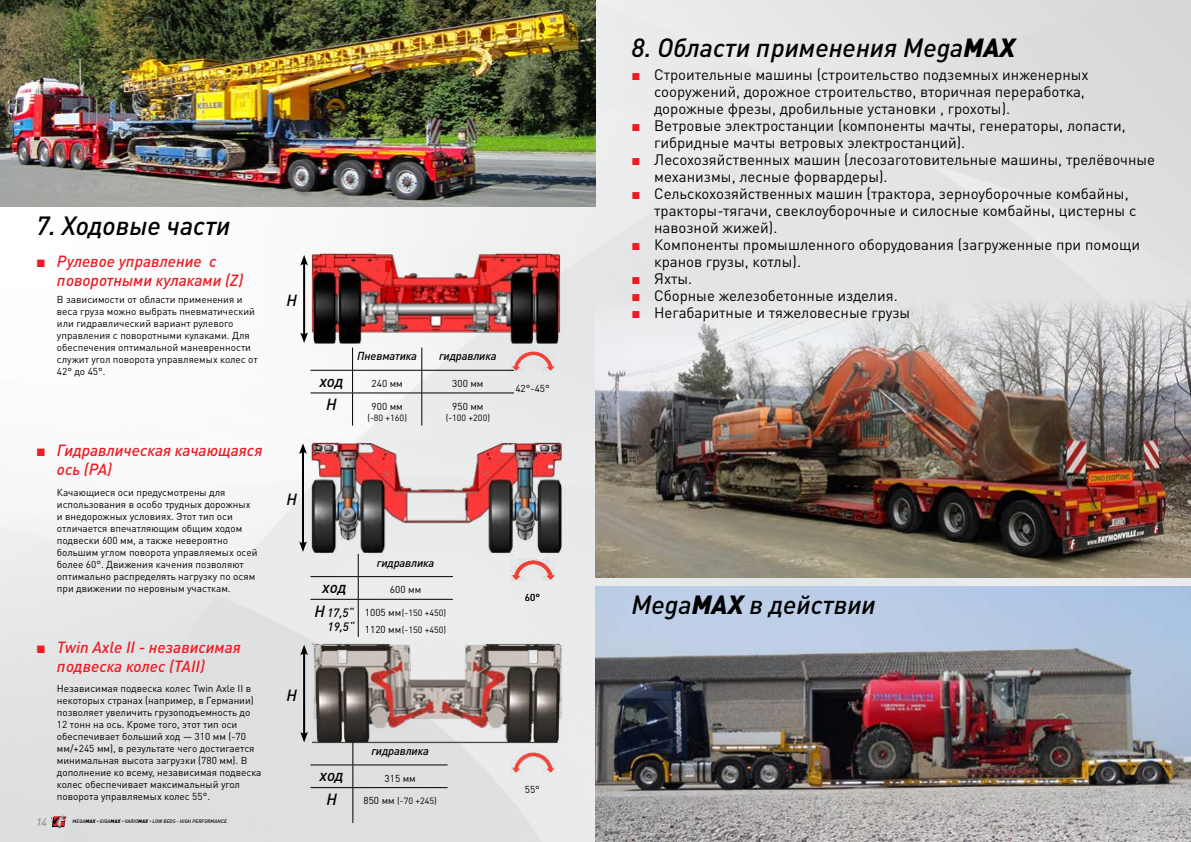
<style>
.page{position:relative;width:1191px;height:842px;background:#fff}
.page>*{position:absolute;margin:0;border:0;box-sizing:border-box;transform-origin:0 0}
.t1{font:italic 500 26px "DIN Pro";color:#000}
.t2{font:italic 500 16px/19.2px "DIN Pro";color:#ed1b23}
.t3{font:italic 500 16px "DIN Pro";letter-spacing:-.015em;color:#000}
.t4{font:15px/17px "DIN Pro";color:#000}
.t5{font:italic 500 12px/14.4px "DIN Pro";color:#000;text-align:right}
.t6{font:italic 500 11.5px "DIN Pro";letter-spacing:-.01em;color:#000}
.t7{font:italic 500 11px "DIN Pro";color:#939598}
.t8{font:10px/12px "DIN Pro";color:#000}
.t9{font:9px/17px "DIN Pro";color:#000}
.t10{font:italic 500 5px "DIN Pro";letter-spacing:.01em;color:#000}
.s1{font-family:"Arial";font-weight:700}
.s2{font-weight:900}
.s3{font-size:16px}
.s4{font-size:10px}
.s5{font-family:"Arial";color:#ed1b23}
</style>
<div class="page">
<img style="left:0;top:0;width:1191px;height:842px">
<svg style="left:52px;top:816px;width:14px;height:13px"></svg>
<img style="left:0;top:0;width:595px;height:207px">
<img style="left:510px;top:349px;width:45px;height:24px">
<img style="left:510px;top:558px;width:45px;height:24px">
<img style="left:510px;top:751px;width:45px;height:23px">
<img style="left:306px;top:248px;width:259px;height:100px">
<hr style="left:303px;top:262px;width:2px;height:74px;background:#000">
<svg style="left:300px;top:255px;width:8px;height:11px"></svg>
<svg style="left:300px;top:332px;width:8px;height:11px"></svg>
<img style="left:306px;top:438px;width:259px;height:117px">
<hr style="left:302px;top:450px;width:2px;height:95px;background:#000">
<svg style="left:299px;top:443px;width:8px;height:11px"></svg>
<svg style="left:299px;top:541px;width:8px;height:11px"></svg>
<img style="left:313px;top:642px;width:250px;height:102px">
<hr style="left:303px;top:652px;width:2px;height:83px;background:#000">
<svg style="left:300px;top:645px;width:8px;height:10px"></svg>
<svg style="left:300px;top:732px;width:8px;height:10px"></svg>
<img style="left:595px;top:587px;width:596px;height:255px">
<img style="left:595px;top:299px;width:596px;height:278px">
<hr style="left:310px;top:370px;width:42px;height:1px;background:#000">
<hr style="left:352px;top:370px;width:70px;height:1px;background:#000">
<svg style="left:352px;top:348px;width:1px;height:45px"></svg>
<hr style="left:422px;top:370px;width:92px;height:1px;background:#000">
<svg style="left:421px;top:348px;width:1px;height:45px"></svg>
<hr style="left:352px;top:393px;width:1px;height:33px;background:#000">
<hr style="left:421px;top:393px;width:1px;height:33px;background:#000">
<hr style="left:310px;top:393px;width:42px;height:1px;background:#000">
<hr style="left:352px;top:393px;width:70px;height:1px;background:#000">
<hr style="left:422px;top:393px;width:92px;height:1px;background:#000">
<hr style="left:310px;top:576px;width:48px;height:1px;background:#000">
<hr style="left:358px;top:576px;width:95px;height:1px;background:#000">
<svg style="left:358px;top:554px;width:1px;height:45px"></svg>
<hr style="left:358px;top:599px;width:1px;height:38px;background:#000">
<hr style="left:310px;top:599px;width:48px;height:1px;background:#000">
<hr style="left:358px;top:599px;width:95px;height:1px;background:#000">
<hr style="left:310px;top:765px;width:43px;height:1px;background:#000">
<hr style="left:353px;top:765px;width:94px;height:1px;background:#000">
<svg style="left:352px;top:742px;width:1px;height:45px"></svg>
<hr style="left:352px;top:788px;width:1px;height:35px;background:#000">
<hr style="left:310px;top:787px;width:43px;height:1px;background:#000">
<hr style="left:353px;top:787px;width:94px;height:1px;background:#000">
<h1 class="t1" style="left:36px;top:205px;width:196px">7. Ходовые части</h1>
<h2 class="t2" style="left:57px;top:250px;width:188px;text-indent:-21px"><span class="s1">■</span> Рулевое управление с поворотными кулаками (Z)</h2>
<p class="t8" style="left:57px;top:293px;width:202px">В зависимости от области применения и веса груза можно выбрать пневматический или гидравлический вариант рулевого управления с поворотными кулаками. Для обеспечения оптимальной маневренности служит угол поворота управляемых колес от 42° до 45°.</p>
<h2 class="t2" style="left:57px;top:439px;width:207px;text-indent:-21px"><span class="s1">■</span> Гидравлическая качающаяся ось (PA)</h2>
<p class="t8" style="left:57px;top:485px;width:202px">Качающиеся оси предусмотрены для использования в особо трудных дорожных и внедорожных условиях. Этот тип оси отличается впечатляющим общим ходом подвески 600 мм, а также невероятно большим углом поворота управляемых осей более 60°. Движения качения позволяют оптимально распределять нагрузку по осям при движении по неровным участкам.</p>
<h2 class="t2" style="left:57px;top:636px;width:185px;text-indent:-21px"><span class="s1">■</span> Twin Axle II - независимая подвеска колес (TAII)</h2>
<p class="t8" style="left:57px;top:681px;width:206px">Независимая подвеска колес Twin Axle II в некоторых странах (например, в Германии) позволяет увеличить грузоподъемность до 12 тонн на ось. Кроме того, этот тип оси обеспечивает больший ход — 310 мм (-70 мм/+245 мм), в результате чего достигается минимальная высота загрузки (780 мм). В дополнение ко всему, независимая подвеска колес обеспечивает максимальный угол поворота управляемых колес 55°.</p>
<p class="t7" style="left:36px;top:813px;width:13px">14</p>
<p class="t10" style="left:73px;top:817px;width:156px">MEGA<span class="s2">MAX -</span> GIGA<span class="s2">MAX -</span> VARIO<span class="s2">MAX -</span> LOW BEDS - HIGH PERFORMANCE</p>
<h2 class="t3" style="left:286px;top:288px;width:12px">H</h2>
<p class="t6" style="left:357px;top:347px;width:61px">Пневматика</p>
<p class="t6" style="left:439px;top:347px;width:59px">гидравлика</p>
<h2 class="t3" style="left:319px;top:368px;width:26px">ход</h2>
<p class="t8" style="left:371px;top:376px;width:33px">240 мм</p>
<p class="t8" style="left:452px;top:376px;width:33px">300 мм</p>
<h2 class="t3" style="left:326px;top:392px;width:12px">H</h2>
<p class="t8" style="left:371px;top:399px;width:33px">900 мм</p>
<p class="t9" style="left:367px;top:408px;width:41px">(-80 +160)</p>
<p class="t8" style="left:452px;top:399px;width:33px">950 мм</p>
<p class="t9" style="left:446px;top:408px;width:46px">(-100 +200)</p>
<p class="t8" style="left:515px;top:381px;width:36px">42°-45°</p>
<h2 class="t3" style="left:286px;top:486px;width:12px">H</h2>
<p class="t6" style="left:377px;top:553px;width:59px">гидравлика</p>
<h2 class="t3" style="left:322px;top:574px;width:26px">ход</h2>
<p class="t8" style="left:390px;top:583px;width:33px">600 мм</p>
<p class="t5" style="left:314px;top:604px;width:41px"><span class="s3">H</span> 17,5“<br>19,5“</p>
<p class="t9" style="left:365px;top:603px;width:83px"><span class="s4">1005 мм</span>(-150 +450)<br><span class="s4">1120 мм</span>(-150 +450)</p>
<h2 class="t3" style="left:286px;top:683px;width:12px">H</h2>
<p class="t6" style="left:371px;top:742px;width:59px">гидравлика</p>
<h2 class="t3" style="left:319px;top:763px;width:26px">ход</h2>
<p class="t8" style="left:384px;top:771px;width:33px">315 мм</p>
<h2 class="t3" style="left:326px;top:786px;width:12px">H</h2>
<p class="t9" style="left:363px;top:792px;width:75px"><span class="s4">850 мм</span> (-70 +245)</p>
<p class="t8" style="left:525px;top:590px;width:17px">60°</p>
<p class="t8" style="left:525px;top:783px;width:17px">55°</p>
<h1 class="t1" style="left:631px;top:26px;width:385px">8. Области применения Mega<span class="s2">MAX</span></h1>
<h3 class="t4" style="left:654px;top:64px;width:436px;text-indent:-23px"><span class="s5">■</span> Строительные машины (строительство подземных инженерных сооружений, дорожное строительство, вторичная переработка, дорожные фрезы, дробильные установки , грохоты).</h3>
<h3 class="t4" style="left:654px;top:115px;width:473px;text-indent:-23px"><span class="s5">■</span> Ветровые электростанции (компоненты мачты, генераторы, лопасти, гибридные мачты ветровых электростанций).</h3>
<h3 class="t4" style="left:654px;top:149px;width:502px;text-indent:-23px"><span class="s5">■</span> Лесохозяйственных машин (лесозаготовительные машины, трелёвочные механизмы, лесные форвардеры).</h3>
<h3 class="t4" style="left:654px;top:183px;width:484px;text-indent:-23px"><span class="s5">■</span> Сельскохозяйственных машин (трактора, зерноуборочные комбайны, тракторы-тягачи, свеклоуборочные и силосные комбайны, цистерны с навозной жижей).</h3>
<h3 class="t4" style="left:654px;top:234px;width:487px;text-indent:-23px"><span class="s5">■</span> Компоненты промышленного оборудования (загруженные при помощи кранов грузы, котлы).</h3>
<h3 class="t4" style="left:631px;top:268px;width:62px"><span class="s5">■</span> Яхты.</h3>
<h3 class="t4" style="left:631px;top:285px;width:268px"><span class="s5">■</span> Сборные железобетонные изделия.</h3>
<h3 class="t4" style="left:631px;top:302px;width:280px"><span class="s5">■</span> Негабаритные и тяжеловесные грузы</h3>
<h1 class="t1" style="left:631px;top:584px;width:246px">Mega<span class="s2">MAX</span> в действии</h1>
</div>
